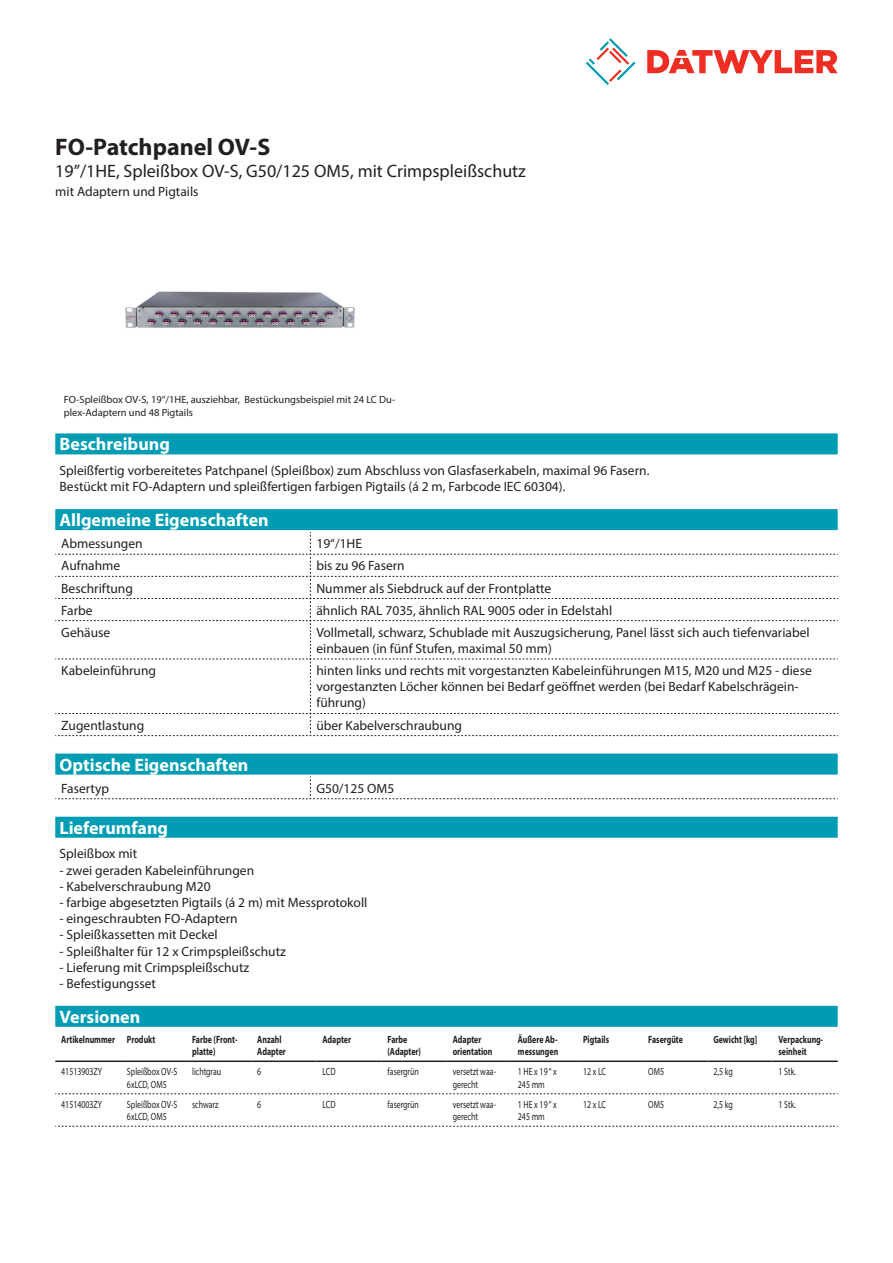
<style>
.page{position:relative;width:893px;height:1263px;background:#fff}
.page>*{position:absolute;margin:0;border:0;box-sizing:border-box;transform-origin:0 0}
.Product_Head{font:700 24px "Myriad Pro";color:#231f20}
.Standard_Head_Proper{font:700 18px "Myriad Pro";color:#fff}
.SubHead{font:18px "Myriad Pro";color:#231f20}
.myriad_light_propert{font:13.5px/16.2px "Myriad Pro";color:#231f20}
.Standard_text{font:13.5px/16.2px "Myriad Pro";color:#231f20}
.myriadlight{font:10.5px/12.6px "Myriad Pro";color:#231f20;scale:.75 1}
.myriadbold{font:700 10.5px/12.6px "Myriad Pro";color:#231f20;scale:.75 1}
.imagetext{font:10.5px/12.6px "Myriad Pro";color:#231f20}
</style>
<div class="page">
<svg style="left:586px;top:38px;width:49px;height:47px"></svg>
<svg style="left:647px;top:50px;width:191px;height:23px"></svg>
<img style="left:125px;top:291px;width:230px;height:37px">
<div style="left:55px;top:1006px;width:783px;height:21px;background:#009cb3"></div>
<hr style="left:55px;top:1060px;width:66px;height:2px;background:#231f20">
<hr style="left:121px;top:1060px;width:65px;height:2px;background:#231f20">
<hr style="left:186px;top:1060px;width:65px;height:2px;background:#231f20">
<hr style="left:251px;top:1060px;width:65px;height:2px;background:#231f20">
<hr style="left:316px;top:1060px;width:66px;height:2px;background:#231f20">
<hr style="left:382px;top:1060px;width:65px;height:2px;background:#231f20">
<hr style="left:447px;top:1060px;width:65px;height:2px;background:#231f20">
<hr style="left:512px;top:1060px;width:65px;height:2px;background:#231f20">
<hr style="left:577px;top:1060px;width:65px;height:2px;background:#231f20">
<hr style="left:642px;top:1060px;width:65px;height:2px;background:#231f20">
<hr style="left:707px;top:1060px;width:65px;height:2px;background:#231f20">
<hr style="left:772px;top:1060px;width:66px;height:2px;background:#231f20">
<svg style="left:55px;top:1093px;width:783px;height:1px"></svg>
<svg style="left:55px;top:1126px;width:783px;height:1px"></svg>
<div style="left:55px;top:433px;width:783px;height:21px;background:#009cb3"></div>
<div style="left:55px;top:817px;width:783px;height:21px;background:#009cb3"></div>
<div style="left:55px;top:509px;width:783px;height:21px;background:#009cb3"></div>
<svg style="left:55px;top:532px;width:783px;height:204px"></svg>
<div style="left:55px;top:754px;width:783px;height:21px;background:#009cb3"></div>
<svg style="left:55px;top:777px;width:783px;height:22px"></svg>
<p class="Product_Head" style="left:55px;top:131px;width:217px">FO-Patchpanel OV-S</p>
<p class="SubHead" style="left:55px;top:160px;width:472px">19”/1HE, Spleißbox OV-S, G50/125 OM5, mit Crimpspleißschutz</p>
<p class="Standard_text" style="left:55px;top:183px;width:145px">mit Adaptern und Pigtails</p>
<p class="imagetext" style="left:64px;top:393px;width:333px">FO-Spleißbox OV-S, 19‘‘/1HE, ausziehbar, Bestückungsbeispiel mit 24 LC Du&shy;plex-Adaptern und 48 Pigtails</p>
<p class="Standard_Head_Proper" style="left:60px;top:433px;width:112px">Beschreibung</p>
<p class="Standard_text" style="left:60px;top:462px;width:591px">Spleißfertig vorbereitetes Patchpanel (Spleißbox) zum Abschluss von Glasfaserkabeln, maximal 96 Fasern.<br>Bestückt mit FO-Adaptern und spleißfertigen farbigen Pigtails (á 2 m, Farbcode IEC 60304).</p>
<p class="Standard_Head_Proper" style="left:60px;top:508px;width:211px">Allgemeine Eigenschaften</p>
<p class="myriad_light_propert" style="left:61px;top:535px;width:83px">Abmessungen</p>
<p class="myriad_light_propert" style="left:316px;top:535px;width:47px">19“/1HE</p>
<p class="myriad_light_propert" style="left:61px;top:557px;width:60px">Aufnahme</p>
<p class="myriad_light_propert" style="left:316px;top:557px;width:90px">bis zu 96 Fasern</p>
<p class="myriad_light_propert" style="left:61px;top:580px;width:73px">Beschriftung</p>
<p class="myriad_light_propert" style="left:316px;top:580px;width:236px">Nummer als Siebdruck auf der Frontplatte</p>
<p class="myriad_light_propert" style="left:61px;top:602px;width:33px">Farbe</p>
<p class="myriad_light_propert" style="left:316px;top:602px;width:297px">ähnlich RAL 7035, ähnlich RAL 9005 oder in Edelstahl</p>
<p class="myriad_light_propert" style="left:61px;top:624px;width:51px">Gehäuse</p>
<p class="myriad_light_propert" style="left:316px;top:624px;width:495px">Vollmetall, schwarz, Schublade mit Auszugsicherung, Panel lässt sich auch tiefenvariabel einbauen (in fünf Stufen, maximal 50 mm)</p>
<p class="myriad_light_propert" style="left:61px;top:662px;width:96px">Kabeleinführung</p>
<p class="myriad_light_propert" style="left:316px;top:662px;width:497px">hinten links und rechts mit vorgestanzten Kabeleinführungen M15, M20 und M25 - diese vorgestanzten Löcher können bei Bedarf geöffnet werden (bei Bedarf Kabelschrägein&shy;führung)</p>
<p class="myriad_light_propert" style="left:61px;top:717px;width:85px">Zugentlastung</p>
<p class="myriad_light_propert" style="left:316px;top:717px;width:147px">über Kabelverschraubung</p>
<p class="Standard_Head_Proper" style="left:60px;top:753px;width:190px">Optische Eigenschaften</p>
<p class="myriad_light_propert" style="left:61px;top:780px;width:49px">Fasertyp</p>
<p class="myriad_light_propert" style="left:316px;top:780px;width:79px">G50/125 OM5</p>
<p class="Standard_Head_Proper" style="left:60px;top:816px;width:110px">Lieferumfang</p>
<p class="Standard_text" style="left:60px;top:845px;width:79px">Spleißbox mit</p>
<p class="Standard_text" style="left:60px;top:862px;width:196px">- zwei geraden Kabeleinführungen</p>
<p class="Standard_text" style="left:60px;top:878px;width:153px">- Kabelverschraubung M20</p>
<p class="Standard_text" style="left:60px;top:894px;width:309px">- farbige abgesetzten Pigtails (á 2 m) mit Messprotokoll</p>
<p class="Standard_text" style="left:60px;top:910px;width:180px">- eingeschraubten FO-Adaptern</p>
<p class="Standard_text" style="left:60px;top:926px;width:160px">- Spleißkassetten mit Deckel</p>
<p class="Standard_text" style="left:60px;top:943px;width:228px">- Spleißhalter für 12 x Crimpspleißschutz</p>
<p class="Standard_text" style="left:60px;top:959px;width:191px">- Lieferung mit Crimpspleißschutz</p>
<p class="Standard_text" style="left:60px;top:975px;width:98px">- Befestigungsset</p>
<p class="Standard_Head_Proper" style="left:60px;top:1005px;width:82px">Versionen</p>
<p class="myriadbold" style="left:61px;top:1032px;width:73px">Artikelnummer</p>
<p class="myriadbold" style="left:127px;top:1032px;width:39px">Produkt</p>
<p class="myriadbold" style="left:192px;top:1032px;width:62px">Farbe (Front&shy;platte)</p>
<p class="myriadbold" style="left:257px;top:1032px;width:40px">Anzahl<br>Adapter</p>
<p class="myriadbold" style="left:322px;top:1032px;width:40px">Adapter</p>
<p class="myriadbold" style="left:388px;top:1032px;width:46px">Farbe (Adapter)</p>
<p class="myriadbold" style="left:453px;top:1032px;width:54px">Adapter orientation</p>
<p class="myriadbold" style="left:518px;top:1032px;width:55px">Äußere Ab&shy;messungen</p>
<p class="myriadbold" style="left:583px;top:1032px;width:36px">Pigtails</p>
<p class="myriadbold" style="left:648px;top:1032px;width:48px">Fasergüte</p>
<p class="myriadbold" style="left:713px;top:1032px;width:60px">Gewicht [kg]</p>
<p class="myriadbold" style="left:778px;top:1032px;width:61px">Verpackung&shy;seinheit</p>
<p class="myriadlight" style="left:61px;top:1065px;width:56px">41513903ZY</p>
<p class="myriadlight" style="left:127px;top:1065px;width:69px">Spleißbox OV-S<br>6xLCD, OM5</p>
<p class="myriadlight" style="left:192px;top:1065px;width:40px">lichtgrau</p>
<p class="myriadlight" style="left:257px;top:1065px;width:7px">6</p>
<p class="myriadlight" style="left:322px;top:1065px;width:19px">LCD</p>
<p class="myriadlight" style="left:388px;top:1065px;width:43px">fasergrün</p>
<p class="myriadlight" style="left:453px;top:1065px;width:59px">versetzt waa&shy;gerecht</p>
<p class="myriadlight" style="left:518px;top:1065px;width:53px">1 HE x 19 “ x<br>245 mm</p>
<p class="myriadlight" style="left:583px;top:1065px;width:32px">12 x LC</p>
<p class="myriadlight" style="left:648px;top:1065px;width:23px">OM5</p>
<p class="myriadlight" style="left:713px;top:1065px;width:27px">2,5 kg</p>
<p class="myriadlight" style="left:778px;top:1065px;width:25px">1 Stk.</p>
<p class="myriadlight" style="left:61px;top:1098px;width:56px">41514003ZY</p>
<p class="myriadlight" style="left:127px;top:1098px;width:69px">Spleißbox OV-S<br>6xLCD, OM5</p>
<p class="myriadlight" style="left:192px;top:1098px;width:37px">schwarz</p>
<p class="myriadlight" style="left:257px;top:1098px;width:7px">6</p>
<p class="myriadlight" style="left:322px;top:1098px;width:19px">LCD</p>
<p class="myriadlight" style="left:388px;top:1098px;width:43px">fasergrün</p>
<p class="myriadlight" style="left:453px;top:1098px;width:59px">versetzt waa&shy;gerecht</p>
<p class="myriadlight" style="left:518px;top:1098px;width:53px">1 HE x 19 “ x<br>245 mm</p>
<p class="myriadlight" style="left:583px;top:1098px;width:32px">12 x LC</p>
<p class="myriadlight" style="left:648px;top:1098px;width:23px">OM5</p>
<p class="myriadlight" style="left:713px;top:1098px;width:27px">2,5 kg</p>
<p class="myriadlight" style="left:778px;top:1098px;width:25px">1 Stk.</p>
</div>
